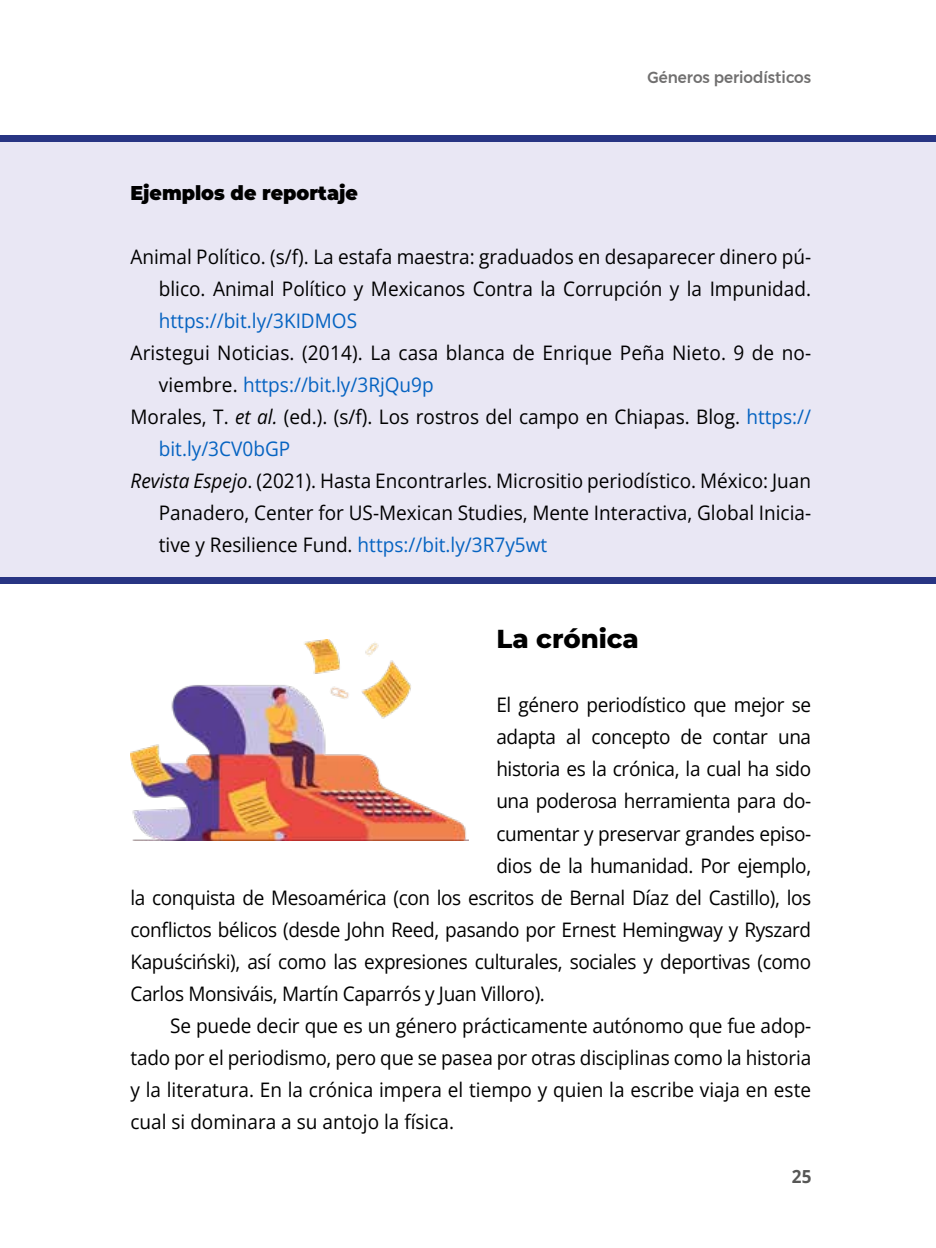
<style>
.page{position:relative;width:936px;height:1248px;background:#fff}
.page>*{position:absolute;margin:0;border:0;box-sizing:border-box;transform-origin:0 0}
.t1{font:800 26px "Montserrat";color:#000}
.t2{font:20px/32px "Open Sans";letter-spacing:-.01em;color:#000;text-align:right;scale:.95 1}
.t3{font:20px "Open Sans";color:#0563c1;scale:.95 1}
.t4{font:20px "Open Sans";letter-spacing:.01em;color:#000;scale:.95 1}
.t5{font:900 20px "Montserrat";color:#000;scale:.95 1}
.t6{font:700 18px "Open Sans";color:#575756;scale:.95 1}
.t7{font:500 16px "Gontserrat";color:#706f6f;scale:.95 1}
.s1{color:#000}
.s2{font-style:italic}
.s3{color:#0563c1}
</style>
<div class="page">
<div style="left:0;top:135px;width:935px;height:449px;background:#e9e7f4"></div>
<div style="left:0;top:135px;width:935px;height:7px;background:#283583"></div>
<div style="left:0;top:577px;width:935px;height:7px;background:#283583"></div>
<img style="left:130px;top:639px;width:338px;height:201px">
<p class="t5" style="left:130px;top:180px;width:241px">Ejemplos de reportaje</p>
<p class="t7" style="left:647px;top:65px;width:174px">Géneros periodísticos</p>
<p class="t2" style="left:130px;top:240px;width:718px">Animal Político. (s/f). La estafa maestra: graduados en desaparecer dinero pú&shy;blico. Animal Político y Mexicanos Contra la Corrupción y la Impunidad.</p>
<p class="t3" style="left:159px;top:307px;width:210px">https://bit.ly/3KIDMOS</p>
<p class="t4" style="left:130px;top:339px;width:718px">Aristegui Noticias. (2014). La casa blanca de Enrique Peña Nieto. 9 de no-</p>
<p class="t3" style="left:159px;top:371px;width:291px"><span class="s1">viembre.</span> https://bit.ly/3RjQu9p</p>
<p class="t2" style="left:130px;top:400px;width:718px">Morales, T. <span class="s2">et al.</span> (ed.). (s/f). Los rostros del campo en Chiapas. Blog. <span class="s3">https://</span></p>
<p class="t3" style="left:159px;top:435px;width:140px">bit.ly/3CV0bGP</p>
<p class="t2" style="left:130px;top:464px;width:718px"><span class="s2">Revista Espejo</span>. (2021). Hasta Encontrarles. Micrositio periodístico. México: Juan</p>
<p class="t2" style="left:159px;top:496px;width:688px">Panadero, Center for US-Mexican Studies, Mente Interactiva, Global Inicia-</p>
<p class="t3" style="left:159px;top:531px;width:410px"><span class="s1">tive y Resilience Fund.</span> https://bit.ly/3R7y5wt</p>
<h1 class="t1" style="left:496px;top:621px;width:144px">La crónica</h1>
<p class="t2" style="left:496px;top:688px;width:333px">El género periodístico que mejor se</p>
<p class="t2" style="left:496px;top:720px;width:333px">adapta al concepto de contar una</p>
<p class="t2" style="left:496px;top:752px;width:333px">historia es la crónica, la cual ha sido</p>
<p class="t2" style="left:496px;top:784px;width:333px">una poderosa herramienta para do-</p>
<p class="t2" style="left:496px;top:816px;width:333px">cumentar y preservar grandes episo-</p>
<p class="t2" style="left:496px;top:848px;width:333px">dios de la humanidad. Por ejemplo,</p>
<p class="t2" style="left:130px;top:880px;width:718px">la conquista de Mesoamérica (con los escritos de Bernal Díaz del Castillo), los</p>
<p class="t2" style="left:130px;top:912px;width:718px">conflictos bélicos (desde John Reed, pasando por Ernest Hemingway y Ryszard</p>
<p class="t2" style="left:130px;top:944px;width:718px">Kapuściński), así como las expresiones culturales, sociales y deportivas (como</p>
<p class="t2" style="left:130px;top:976px;width:438px">Carlos Monsiváis, Martín Caparrós y Juan Villoro).</p>
<p class="t2" style="left:170px;top:1008px;width:676px">Se puede decir que es un género prácticamente autónomo que fue adop-</p>
<p class="t2" style="left:130px;top:1040px;width:718px">tado por el periodismo, pero que se pasea por otras disciplinas como la historia</p>
<p class="t2" style="left:130px;top:1072px;width:718px">y la literatura. En la crónica impera el tiempo y quien la escribe viaja en este</p>
<p class="t2" style="left:130px;top:1104px;width:342px">cual si dominara a su antojo la física.</p>
<p class="t6" style="left:791px;top:1164px;width:22px">25</p>
</div>
